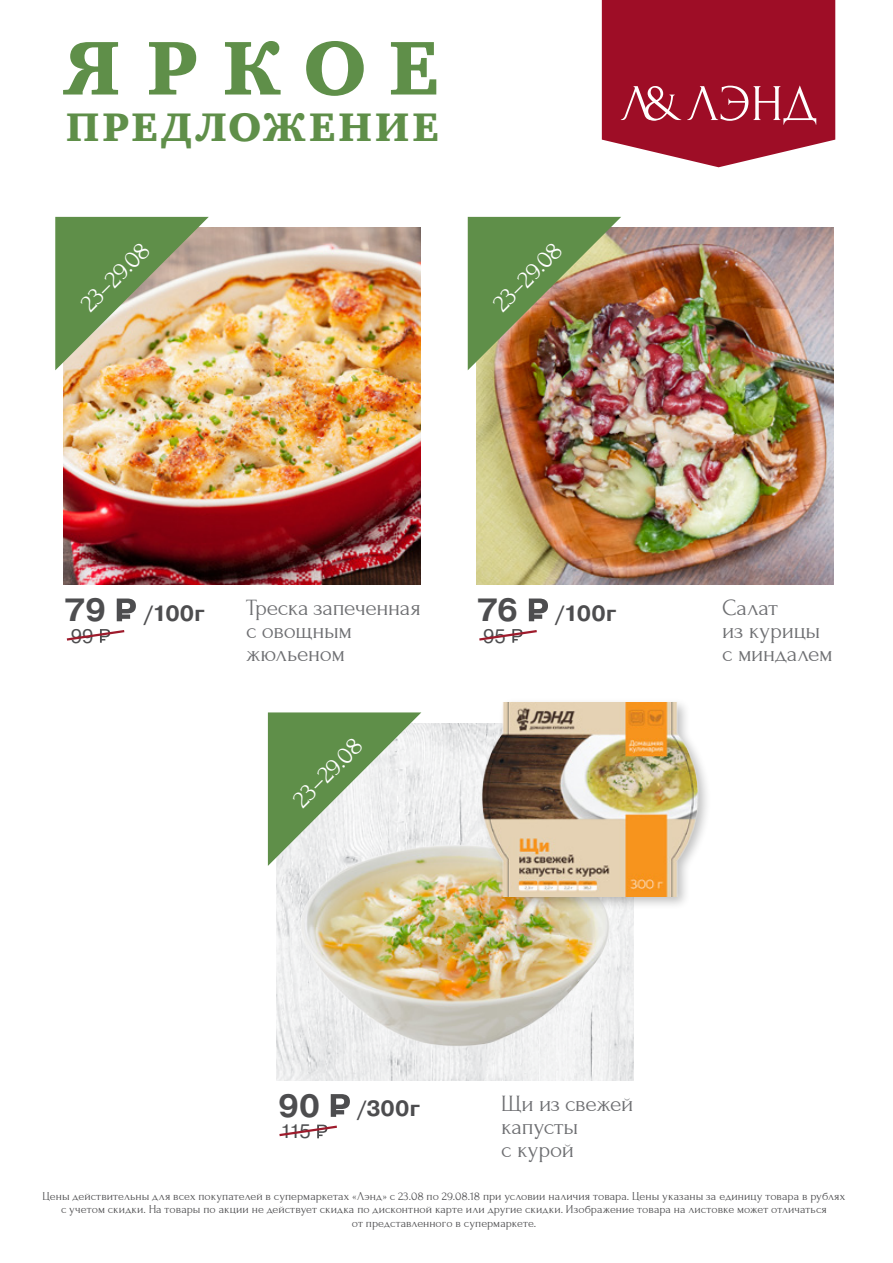
<style>
.page{position:relative;width:893px;height:1263px;background:#fff}
.page>*{position:absolute;margin:0;border:0;box-sizing:border-box;transform-origin:0 0}
.t1{font:78.15px "Charter Black C";letter-spacing:.305em;color:#5f8f49}
.t2{font:40.95px "Charter Black C";letter-spacing:.075em;color:#5f8f49}
.t3{font:25.5px "Forum";color:#fff}
.t4{font:23.25px/23px "Forum";letter-spacing:-.015em;color:#6d6e71}
.t5{font:700 22.05px "Pragmatica";letter-spacing:.01em;color:#4d4d4f}
.t6{font:19.5px "Pragmatica";letter-spacing:-.035em;color:#4d4d4f}
.t7{font:12px/13.5px "Forum";letter-spacing:.005em;color:#4d4d4f;text-align:center}
.s1{font-size:32.1px}
</style>
<div class="page">
<svg style="left:602px;top:0;width:233px;height:167px;background:#a9293f"></svg>
<img style="left:476px;top:227px;width:357px;height:358px">
<img style="left:64px;top:227px;width:357px;height:358px">
<img style="left:276px;top:723px;width:358px;height:357px">
<img style="left:267px;top:766px;width:367px;height:313px">
<div style="left:478px;top:698px;width:234px;height:212px;background:#000;opacity:.25"></div>
<img style="left:475px;top:702px;width:230px;height:194px">
<svg style="left:117px;top:598px;width:19px;height:23px"></svg>
<svg style="left:66px;top:629px;width:59px;height:14px"></svg>
<img style="left:55px;top:217px;width:154px;height:153px">
<svg style="left:529px;top:598px;width:19px;height:23px"></svg>
<svg style="left:479px;top:629px;width:58px;height:14px"></svg>
<img style="left:468px;top:217px;width:153px;height:153px">
<svg style="left:331px;top:1094px;width:19px;height:23px"></svg>
<svg style="left:279px;top:1124px;width:58px;height:14px"></svg>
<svg style="left:268px;top:712px;width:153px;height:154px"></svg>
<h1 class="t1" style="left:63px;top:24px;width:377px">ЯРКОЕ</h1>
<h2 class="t2" style="left:66px;top:104px;width:374px">ПРЕДЛОЖЕНИЕ</h2>
<h3 class="t3" style="left:75px;top:297px;width:88px;rotate:-45deg">23–29.08</h3>
<h3 class="t3" style="left:487px;top:297px;width:88px;rotate:-45deg">23–29.08</h3>
<h3 class="t5" style="left:65px;top:599px;width:142px"><span class="s1">79</span> /100г</h3>
<h3 class="t6" style="left:71px;top:624px;width:24px">99</h3>
<h3 class="t4" style="left:246px;top:596px;width:176px">Треска запеченная с овощным жюльеном</h3>
<h3 class="t3" style="left:288px;top:793px;width:88px;rotate:-45deg">23–29.08</h3>
<h3 class="t5" style="left:477px;top:599px;width:141px"><span class="s1">76</span> /100г</h3>
<h3 class="t6" style="left:483px;top:624px;width:24px">95</h3>
<h3 class="t4" style="left:722px;top:596px;width:112px">Салат<br>из курицы с миндалем</h3>
<h3 class="t5" style="left:278px;top:1094px;width:143px"><span class="s1">90</span> /300г</h3>
<h3 class="t6" style="left:280px;top:1119px;width:32px">115</h3>
<h3 class="t4" style="left:501px;top:1092px;width:134px">Щи из свежей капусты<br>с курой</h3>
<p class="t7" style="left:43px;top:1189px;width:804px">Цены действительны для всех покупателей в супермаркетах «Лэнд» с 23.08 по 29.08.18 при условии наличия товара. Цены указаны за единицу товара в рублях с учетом скидки. На товары по акции не действует скидка по дисконтной карте или другие скидки. Изображение товара на листовке может отличаться<br>от представленного в супермаркете.</p>
</div>
